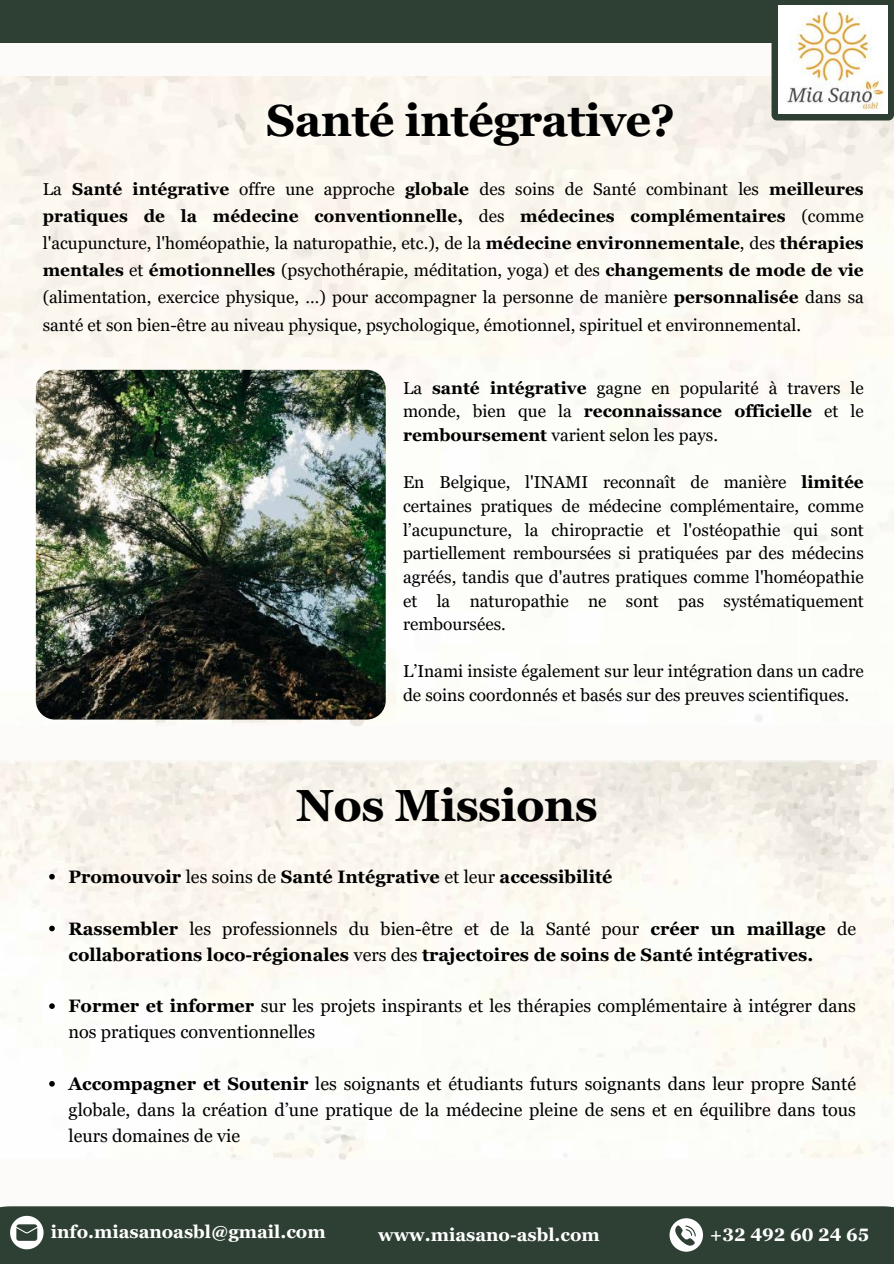
<style>
.page{position:relative;width:894px;height:1264px;background:#fff}
.page>*{position:absolute;margin:0;border:0;box-sizing:border-box;transform-origin:0 0}
.t1{font:700 45px "Georgia Pro";letter-spacing:-.015em;color:#000}
.t2{font:18px/25.8px "Georgia Pro";color:#000}
.t3{font:700 18px/25.8px "Georgia Pro";color:#000}
.t4{font:700 18px "Georgia Pro";color:#fff}
.t5{font:17.25px/23.7px "Georgia Pro";color:#000;text-align:justify}
.s1{font-weight:700}
.s2{font-weight:400}
</style>
<div class="page">
<div style="left:0;top:0;width:893px;height:1263px;background:#fdfbf9"></div>
<div style="left:0;top:1206px;width:893px;height:57px;background:#2e4033"></div>
<svg style="left:9px;top:1215px;width:35px;height:44px"></svg>
<svg style="left:669px;top:1218px;width:39px;height:40px"></svg>
<img style="left:0;top:760px;width:893px;height:399px">
<img style="left:0;top:120px;width:893px;height:606px">
<svg style="left:0;top:0;width:893px;height:120px"></svg>
<img style="left:778px;top:5px;width:109px;height:109px">
<img style="left:36px;top:370px;width:349px;height:349px;border-radius:19px">
<svg style="left:49px;top:873px;width:6px;height:6px"></svg>
<svg style="left:49px;top:925px;width:6px;height:6px"></svg>
<svg style="left:49px;top:1003px;width:6px;height:5px"></svg>
<svg style="left:49px;top:1080px;width:6px;height:6px"></svg>
<h1 class="t1" style="left:266px;top:95px;width:410px">Santé intégrative?</h1>
<p class="t5" style="left:43px;top:176px;width:822px;line-height:27px">La <span class="s1">Santé intégrative</span> offre une approche <span class="s1">globale</span> des soins de Santé combinant les <span class="s1">meilleures pratiques de la médecine conventionnelle,</span> des <span class="s1">médecines complémentaires</span> (comme l'acupuncture, l'homéopathie, la naturopathie, etc.), de la <span class="s1">médecine environnementale</span>, des <span class="s1">thérapies mentales</span> et <span class="s1">émotionnelles</span> (psychothérapie, méditation, yoga) et des <span class="s1">changements de mode de vie </span>(alimentation, exercice physique, …) pour accompagner la personne de manière <span class="s1">personnalisée</span> dans sa santé et son bien-être au niveau physique, psychologique, émotionnel, spirituel et environnemental.</p>
<p class="t5" style="left:403px;top:376px;width:462px">La <span class="s1">santé intégrative</span> gagne en popularité à travers le monde, bien que la <span class="s1">reconnaissance officielle</span> et le <span class="s1">remboursement</span> varient selon les pays.</p>
<p class="t5" style="left:403px;top:470px;width:462px">En Belgique, l'INAMI reconnaît de manière <span class="s1">limitée </span>certaines pratiques de médecine complémentaire, comme l’acupuncture, la chiropractie et l'ostéopathie qui sont partiellement remboursées si pratiquées par des médecins agréés, tandis que d'autres pratiques comme l'homéopathie et la naturopathie ne sont pas systématiquement remboursées.</p>
<p class="t5" style="left:403px;top:659px;width:462px">L’Inami insiste également sur leur intégration dans un cadre de soins coordonnés et basés sur des preuves scientifiques.</p>
<h1 class="t1" style="left:296px;top:779px;width:303px">Nos Missions</h1>
<p class="t3" style="left:68px;top:863px;width:545px">Promouvoir <span class="s2">les soins de</span> Santé Intégrative <span class="s2">et leur</span> accessibilité</p>
<p class="t3" style="left:68px;top:915px;width:788px">Rassembler <span class="s2">les professionnels du bien-être et de la Santé pour</span> créer un maillage <span class="s2">de </span>collaborations loco-régionales <span class="s2">vers des</span> trajectoires de soins de Santé intégratives.</p>
<p class="t2" style="left:68px;top:993px;width:788px"><span class="s1">Former et informer</span> sur les projets inspirants et les thérapies complémentaire à intégrer dans nos pratiques conventionnelles</p>
<p class="t2" style="left:68px;top:1070px;width:788px;text-align:justify"><span class="s1">Accompagner et Soutenir</span> les soignants et étudiants futurs soignants dans leur propre Santé globale, dans la création d’une pratique de la médecine pleine de sens et en équilibre dans tous leurs domaines de vie</p>
<p class="t4" style="left:709px;top:1224px;width:161px">+32 492 60 24 65</p>
<p class="t4" style="left:50px;top:1231px;width:276px">info.miasanoasbl@gmail.com</p>
<p class="t4" style="left:389px;top:1231px;width:223px">www.miasano-asbl.com</p>
<p class="t4" style="left:725px;top:1231px;width:161px">+32 492 60 24 65</p>
</div>
